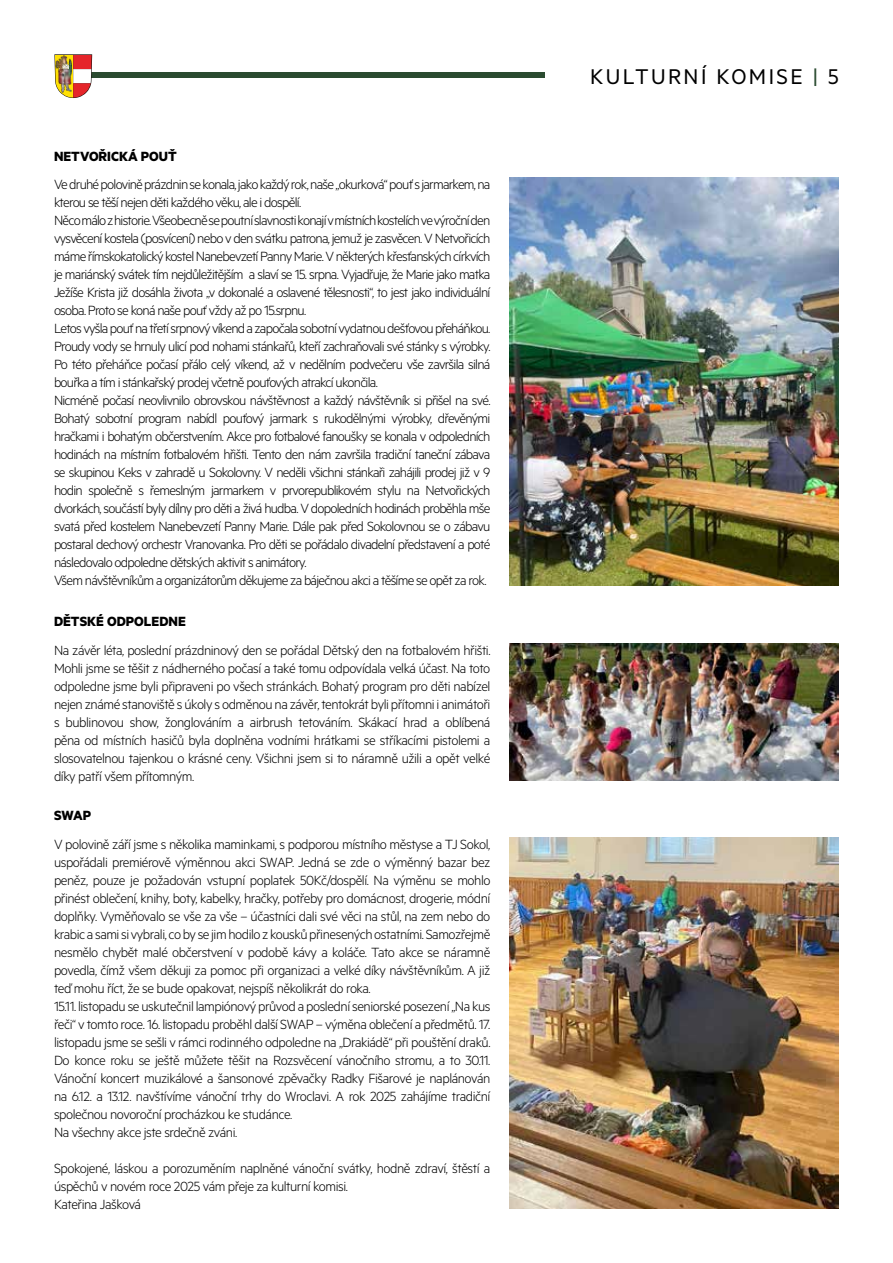
<style>
.page{position:relative;width:893px;height:1263px;background:#fff}
.page>*{position:absolute;margin:0;border:0;box-sizing:border-box;transform-origin:0 0}
.t1{font:24px "Metric";letter-spacing:.1em;color:#000}
.t2{font:300 15px/18px "Metric";letter-spacing:-.05em;color:#000}
.t3{font:300 15px/18px "Metric";letter-spacing:-.03em;color:#000}
.t4{font:700 15px "Metric";color:#000}
.s1{color:#2a4b30}
</style>
<div class="page">
<div style="left:59px;top:73px;width:485px;height:5px;background:#2a4b30"></div>
<svg style="left:54px;top:54px;width:38px;height:44px"></svg>
<img style="left:56px;top:56px;width:16px;height:36px">
<img style="left:509px;top:178px;width:330px;height:407px">
<img style="left:509px;top:838px;width:330px;height:371px">
<img style="left:509px;top:643px;width:330px;height:138px">
<p class="t4" style="left:54px;top:147px;width:124px">NETVOŘICKÁ POUŤ</p>
<p class="t2" style="left:54px;top:175px;width:438px">Ve druhé polovině prázdnin se konala, jako každý rok, naše „okurková“ pouť s jarmarkem, na kterou se těší nejen děti každého věku, ale i dospělí.<br>Něco málo z historie.Všeobecně se poutní slavnosti konají v místních kostelích ve výroční den vysvěcení kostela (posvícení) nebo v den svátku patrona, jemuž je zasvěcen. V Netvořicích máme římskokatolický kostel Nanebevzetí Panny Marie. V některých křesťanských církvích je mariánský svátek tím nejdůležitějším a slaví se 15. srpna. Vyjadřuje, že Marie jako matka Ježíše Krista již dosáhla života „v dokonalé a oslavené tělesnosti“, to jest jako individuální osoba. Proto se koná naše pouť vždy až po 15.srpnu.<br>Letos vyšla pouť na třetí srpnový víkend a započala sobotní vydatnou dešťovou přeháňkou.<br>Proudy vody se hrnuly ulicí pod nohami stánkařů, kteří zachraňovali své stánky s výrobky.<br>Po této přeháňce počasí přálo celý víkend, až v nedělním podvečeru vše završila silná bouřka a tím i stánkařský prodej včetně pouťových atrakcí ukončila.<br>Nicméně počasí neovlivnilo obrovskou návštěvnost a každý návštěvník si přišel na své.<br>Bohatý sobotní program nabídl pouťový jarmark s rukodělnými výrobky, dřevěnými hračkami i bohatým občerstvením. Akce pro fotbalové fanoušky se konala v odpoledních hodinách na místním fotbalovém hřišti. Tento den nám završila tradiční taneční zábava se skupinou Keks v zahradě u Sokolovny. V neděli všichni stánkaři zahájili prodej již v 9 hodin společně s řemeslným jarmarkem v prvorepublikovém stylu na Netvořických dvorkách, součástí byly dílny pro děti a živá hudba. V dopoledních hodinách proběhla mše svatá před kostelem Nanebevzetí Panny Marie. Dále pak před Sokolovnou se o zábavu postaral dechový orchestr Vranovanka. Pro děti se pořádalo divadelní představení a poté následovalo odpoledne dětských aktivit s animátory.<br>Všem návštěvníkům a organizátorům děkujeme za báječnou akci a těšíme se opět za rok.</p>
<p class="t4" style="left:54px;top:612px;width:133px">DĚTSKÉ ODPOLEDNE</p>
<p class="t2" style="left:54px;top:640px;width:438px;text-align:justify">Na závěr léta, poslední prázdninový den se pořádal Dětský den na fotbalovém hřišti.<br>Mohli jsme se těšit z nádherného počasí a také tomu odpovídala velká účast. Na toto odpoledne jsme byli připraveni po všech stránkách. Bohatý program pro děti nabízel nejen známé stanoviště s úkoly s odměnou na závěr, tentokrát byli přítomni i animátoři s bublinovou show, žonglováním a airbrush tetováním. Skákací hrad a oblíbená pěna od místních hasičů byla doplněna vodními hrátkami se stříkacími pistolemi a slosovatelnou tajenkou o krásné ceny. Všichni jsem si to náramně užili a opět velké díky patří všem přítomným.</p>
<p class="t4" style="left:54px;top:807px;width:39px">SWAP</p>
<p class="t3" style="left:54px;top:835px;width:438px">V polovině září jsme s několika maminkami, s podporou místního městyse a TJ Sokol, uspořádali premiérově výměnnou akci SWAP. Jedná se zde o výměnný bazar bez peněz, pouze je požadován vstupní poplatek 50Kč/dospělí. Na výměnu se mohlo přinést oblečení, knihy, boty, kabelky, hračky, potřeby pro domácnost, drogerie, módní doplňky. Vyměňovalo se vše za vše – účastníci dali své věci na stůl, na zem nebo do krabic a sami si vybrali, co by se jim hodilo z kousků přinesených ostatními. Samozřejmě nesmělo chybět malé občerstvení v podobě kávy a koláče. Tato akce se náramně povedla, čímž všem děkuji za pomoc při organizaci a velké díky návštěvníkům. A již teď mohu říct, že se bude opakovat, nejspíš několikrát do roka.<br>15.11. listopadu se uskutečnil lampiónový průvod a poslední seniorské posezení „Na kus řeči“ v tomto roce. 16. listopadu proběhl další SWAP – výměna oblečení a předmětů. 17. listopadu jsme se sešli v rámci rodinného odpoledne na „Drakiádě“ při pouštění draků.<br>Do konce roku se ještě můžete těšit na Rozsvěcení vánočního stromu, a to 30.11.<br>Vánoční koncert muzikálové a šansonové zpěvačky Radky Fišarové je naplánován na 6.12. a 13.12. navštívíme vánoční trhy do Wroclavi. A rok 2025 zahájíme tradiční společnou novoroční procházkou ke studánce.<br>Na všechny akce jste srdečně zváni.</p>
<p class="t3" style="left:54px;top:1159px;width:438px">Spokojené, láskou a porozuměním naplněné vánoční svátky, hodně zdraví, štěstí a úspěchů v novém roce 2025 vám přeje za kulturní komisi.<br>Kateřina Jašková</p>
<h1 class="t1" style="left:590px;top:62px;width:250px">KULTURNÍ KOMISE <span class="s1">|</span> 5</h1>
</div>
